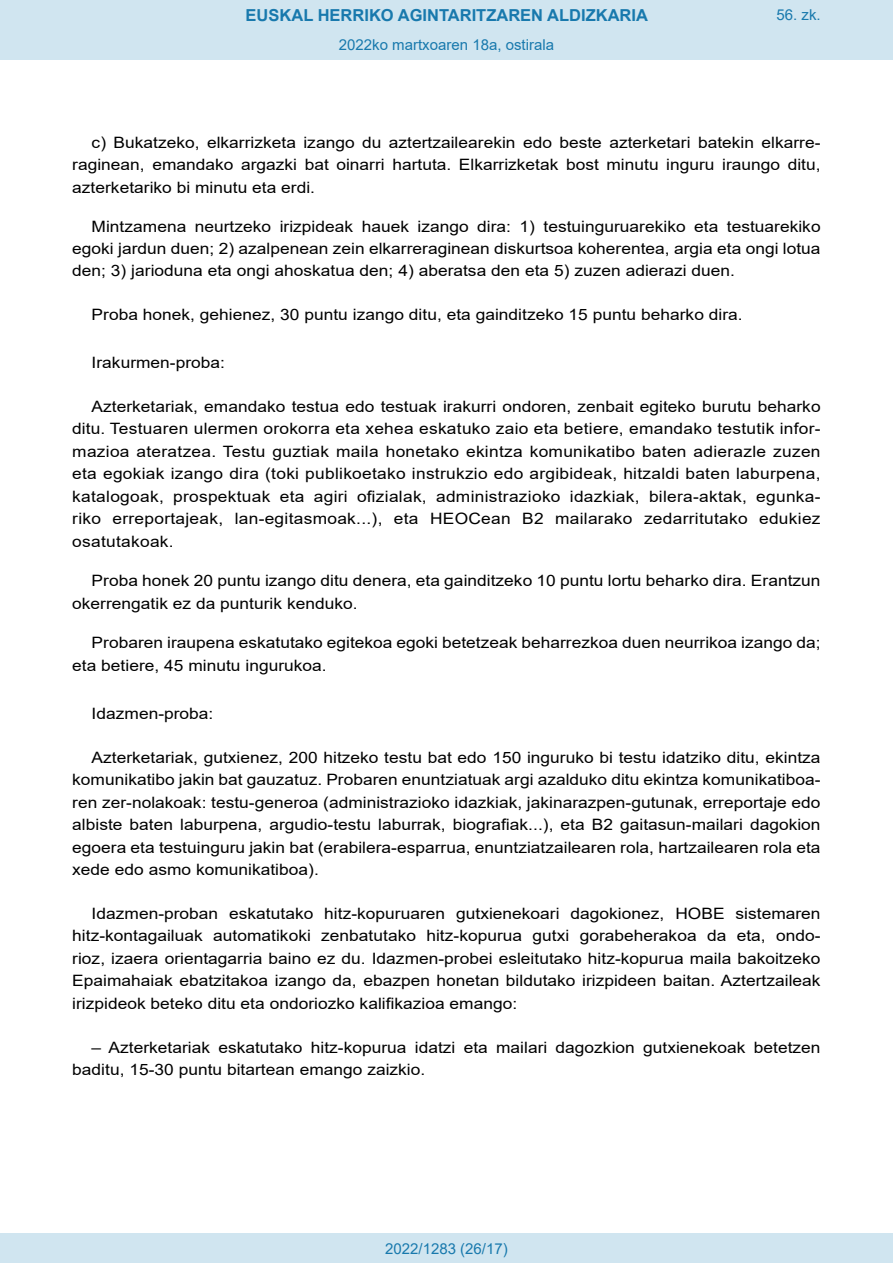
<style>
.page{position:relative;width:893px;height:1263px;background:#fff}
.page>*{position:absolute;margin:0;border:0;box-sizing:border-box;transform-origin:0 0}
.t1{font:700 16.5px "Arial";color:#1879ad}
.BOPVDetalle{font:15.6px/22.5px "Arial";color:#000;text-align:justify;scale:1.11 1}
.Paginacion_Centro{font:15px "Arial";color:#1879ad}
</style>
<div class="page">
<div style="left:0;top:0;width:893px;height:60px;background:#d0e5f0"></div>
<div style="left:0;top:1233px;width:893px;height:30px;background:#d0e5f0"></div>
<p class="t1" style="left:246px;top:3px;width:404px">EUSKAL HERRIKO AGINTARITZAREN ALDIZKARIA</p>
<p class="Paginacion_Centro" style="left:339px;top:35px;width:217px">2022ko martxoaren 18a, ostirala</p>
<p class="Paginacion_Centro" style="left:776px;top:5px;width:46px">56. zk.</p>
<p class="BOPVDetalle" style="left:72px;top:131px;width:676px;text-indent:19px">c) Bukatzeko, elkarrizketa izango du aztertzailearekin edo beste azterketari batekin elkarre&shy;raginean, emandako argazki bat oinarri hartuta. Elkarrizketak bost minutu inguru iraungo ditu, azterketariko bi minutu eta erdi.</p>
<p class="BOPVDetalle" style="left:72px;top:215px;width:676px;text-indent:19px">Mintzamena neurtzeko irizpideak hauek izango dira: 1) testuinguruarekiko eta testuarekiko egoki jardun duen; 2) azalpenean zein elkarreraginean diskurtsoa koherentea, argia eta ongi lotua den; 3) jarioduna eta ongi ahoskatua den; 4) aberatsa den eta 5) zuzen adierazi duen.</p>
<p class="BOPVDetalle" style="left:92px;top:303px;width:588px">Proba honek, gehienez, 30 puntu izango ditu, eta gainditzeko 15 puntu beharko dira.</p>
<p class="BOPVDetalle" style="left:92px;top:351px;width:122px">Irakurmen-proba:</p>
<p class="BOPVDetalle" style="left:72px;top:395px;width:676px;text-indent:19px">Azterketariak, emandako testua edo testuak irakurri ondoren, zenbait egiteko burutu beharko ditu. Testuaren ulermen orokorra eta xehea eskatuko zaio eta betiere, emandako testutik infor&shy;mazioa ateratzea. Testu guztiak maila honetako ekintza komunikatibo baten adierazle zuzen eta egokiak izango dira (toki publikoetako instrukzio edo argibideak, hitzaldi baten laburpena, katalogoak, prospektuak eta agiri ofizialak, administrazioko idazkiak, bilera-aktak, egunka&shy;riko erreportajeak, lan-egitasmoak...), eta HEOCean B2 mailarako zedarritutako edukiez osatutakoak.</p>
<p class="BOPVDetalle" style="left:72px;top:569px;width:676px;text-indent:19px">Proba honek 20 puntu izango ditu denera, eta gainditzeko 10 puntu lortu beharko dira. Erantzun okerrengatik ez da punturik kenduko.</p>
<p class="BOPVDetalle" style="left:72px;top:631px;width:676px;text-indent:19px">Probaren iraupena eskatutako egitekoa egoki betetzeak beharrezkoa duen neurrikoa izango da; eta betiere, 45 minutu ingurukoa.</p>
<p class="BOPVDetalle" style="left:92px;top:702px;width:111px">Idazmen-proba:</p>
<p class="BOPVDetalle" style="left:72px;top:746px;width:676px;text-indent:19px">Azterketariak, gutxienez, 200 hitzeko testu bat edo 150 inguruko bi testu idatziko ditu, ekintza komunikatibo jakin bat gauzatuz. Probaren enuntziatuak argi azalduko ditu ekintza komunikatiboa&shy;ren zer-nolakoak: testu-generoa (administrazioko idazkiak, jakinarazpen-gutunak, erreportaje edo albiste baten laburpena, argudio-testu laburrak, biografiak...), eta B2 gaitasun-mailari dagokion egoera eta testuinguru jakin bat (erabilera-esparrua, enuntziatzailearen rola, hartzailearen rola eta xede edo asmo komunikatiboa).</p>
<p class="BOPVDetalle" style="left:72px;top:902px;width:676px;text-indent:19px">Idazmen-proban eskatutako hitz-kopuruaren gutxienekoari dagokionez, HOBE sistemaren hitz-kontagailuak automatikoki zenbatutako hitz-kopurua gutxi gorabeherakoa da eta, ondo&shy;rioz, izaera orientagarria baino ez du. Idazmen-probei esleitutako hitz-kopurua maila bakoitzeko Epaimahaiak ebatzitakoa izango da, ebazpen honetan bildutako irizpideen baitan. Aztertzaileak irizpideok beteko ditu eta ondoriozko kalifikazioa emango:</p>
<p class="BOPVDetalle" style="left:72px;top:1036px;width:676px;text-indent:19px">– Azterketariak eskatutako hitz-kopurua idatzi eta mailari dagozkion gutxienekoak betetzen baditu, 15-30 puntu bitartean emango zaizkio.</p>
<p class="Paginacion_Centro" style="left:385px;top:1238px;width:124px">2022/1283 (26/17)</p>
</div>
